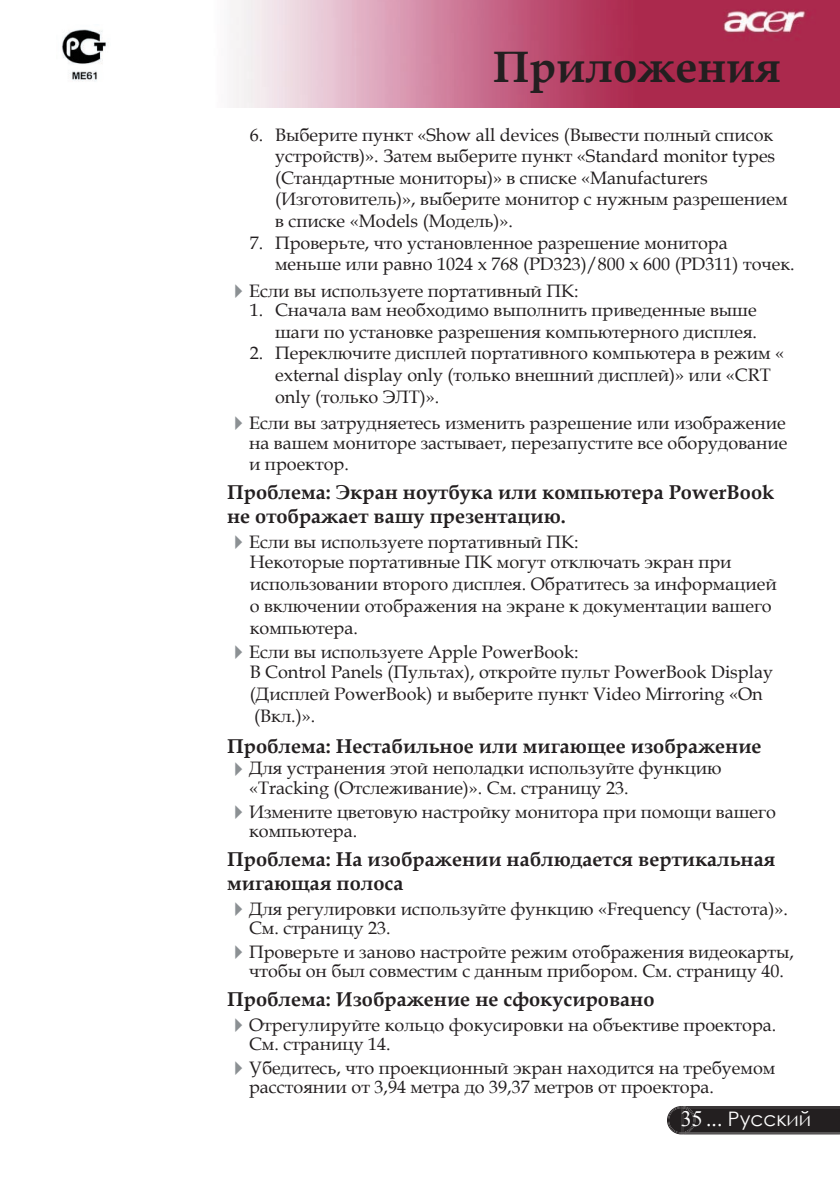
<style>
.page{position:relative;width:840px;height:1191px;background:#fff}
.page>*{position:absolute;margin:0;border:0;box-sizing:border-box;transform-origin:0 0}
.t1{font:700 44px "Book Antiqua";color:#231f20}
.t2{font:700 20px/24px "Book Antiqua";color:#231f20}
.t3{font:20px "Century Gothic";color:#fff}
.t4{font:18px/21.6px "Book Antiqua";color:#231f20}
.s1{color:#8b9093}
.s2{font-family:"Times New Roman";font-size:22px}
</style>
<div class="page">
<img style="left:230px;top:0;width:609px;height:108px">
<img style="left:62px;top:29px;width:45px;height:52px">
<svg style="left:667px;top:1106px;width:172px;height:28px;background:#2e2a2b"></svg>
<h1 class="t1" style="left:492px;top:37px;width:289px">Приложения</h1>
<p class="t4" style="left:275px;top:123px;width:514px;text-indent:-25px">6. Выберите пункт «Show all devices (Вывести полный список устройств)». Затем выберите пункт «Standard monitor types (Стандартные мониторы)» в списке «Manufacturers (Изготовитель)», выберите монитор с нужным разрешением в списке «Models (Модель)».</p>
<p class="t4" style="left:275px;top:231px;width:520px;text-indent:-25px">7. Проверьте, что установленное разрешение монитора меньше или равно 1024 x 768 (PD323)/800 x 600 (PD311) точек.</p>
<p class="t4" style="left:227px;top:279px;width:353px"><span class="s1">✔</span>Если вы используете портативный ПК:</p>
<p class="t4" style="left:250px;top:299px;width:508px;text-align:right">1. Сначала вам необходимо выполнить приведенные выше шаги по установке разрешения компьютерного дисплея.</p>
<p class="t4" style="left:275px;top:342px;width:510px;text-indent:-25px">2. Переключите дисплей портативного компьютера в режим « external display only (только внешний дисплей)» или «CRT only (только ЭЛТ)».</p>
<p class="t4" style="left:227px;top:413px;width:561px;line-height:19.6px;text-align:right"><span class="s1">✔</span> Если вы затрудняетесь изменить разрешение или изображение на вашем мониторе застывает, перезапустите все оборудование</p>
<p class="t4" style="left:249px;top:453px;width:101px">и проектор.</p>
<p class="t2" style="left:227px;top:480px;width:548px">Проблема: Экран ноутбука или компьютера PowerBook не отображает вашу презентацию.</p>
<p class="t4" style="left:250px;top:531px;width:483px;line-height:20px;text-indent:-23px"><span class="s1">✔</span>Если вы используете портативный ПК:<br>Некоторые портативные ПК могут отключать экран при</p>
<p class="t4" style="left:250px;top:572px;width:528px">использовании второго дисплея. Обратитесь за информацией о включении отображения на экране к документации вашего компьютера.</p>
<p class="t4" style="left:250px;top:641px;width:524px;line-height:20px;text-indent:-23px"><span class="s1">✔</span>Если вы используете Apple PowerBook:<br>В Control Panels (Пультах), откройте пульт PowerBook Display</p>
<p class="t4" style="left:250px;top:682px;width:514px">(Дисплей PowerBook) и выберите пункт Video Mirroring «On (Вкл.)».</p>
<p class="t2" style="left:227px;top:734px;width:535px">Проблема: Нестабильное или мигающее изображение</p>
<p class="t4" style="left:249px;top:758px;width:473px;line-height:19.6px;text-indent:-22px"><span class="s1">✔</span> Для устранения этой неполадки используйте функцию «Tracking (Отслеживание)». См. страницу 23.</p>
<p class="t4" style="left:249px;top:801px;width:528px;line-height:19.6px;text-indent:-22px"><span class="s1">✔</span> Измените цветовую настройку монитора при помощи вашего компьютера.</p>
<p class="t2" style="left:227px;top:847px;width:549px">Проблема: На изображении наблюдается вертикальная мигающая полоса</p>
<p class="t4" style="left:249px;top:898px;width:540px;line-height:19.6px;text-indent:-22px"><span class="s1">✔</span> Для регулировки используйте функцию «Frequency (Частота)».<br>См. страницу 23.</p>
<p class="t4" style="left:249px;top:941px;width:546px;line-height:19.6px;text-indent:-22px"><span class="s1">✔</span>Проверьте и заново настройте режим отображения видеокарты, чтобы он был совместим с данным прибором. См. страницу 40.</p>
<p class="t2" style="left:227px;top:987px;width:429px">Проблема: Изображение не сфокусировано</p>
<p class="t4" style="left:249px;top:1014px;width:528px;line-height:19.6px;text-indent:-22px"><span class="s1">✔</span> Отрегулируйте кольцо фокусировки на объективе проектора.<br>См. страницу 14.</p>
<p class="t4" style="left:249px;top:1057px;width:527px;line-height:19.6px;text-indent:-22px"><span class="s1">✔</span>Убедитесь, что проекционный экран находится на требуемом расстоянии от 3,94 метра до 39,37 метров от проектора.</p>
<p class="t3" style="left:680px;top:1105px;width:131px"><span class="s2">35</span>... Русский</p>
</div>
